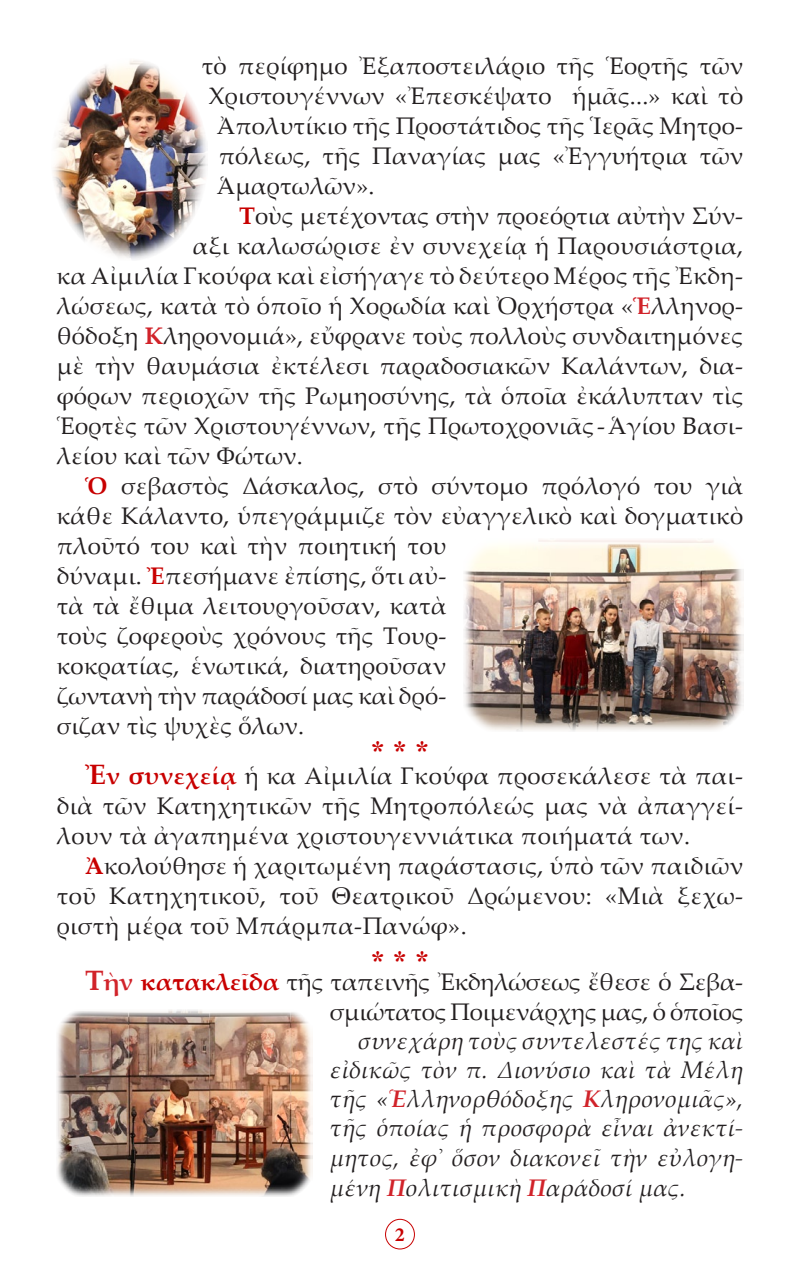
<style>
.page{position:relative;width:800px;height:1270px;background:#fff}
.page>*{position:absolute;margin:0;border:0;box-sizing:border-box;transform-origin:0 0}
.t1{font:28px "CTOS New Times Bold Test 1";color:#c80000}
.t2{font:24px/30px "Palatino Linotype";letter-spacing:.01em;color:#231f20;text-align:justify}
.t3{font:italic 24px/29.2px "Palatino Linotype";color:#231f20;text-align:justify}
.t4{font:24px/30px "Palatino Linotype";letter-spacing:-.01em;color:#231f20;text-align:right}
.t5{font:700 20px "Minion Pro";color:#c80000}
.s1{font-weight:700;color:#c80000}
.s2{font-weight:700;color:#d1232a}
.s3{font-weight:700;font-size:28px;color:#c80000}
.s4{font-weight:700;font-size:28px;color:#d1232a}
</style>
<div class="page">
<div style="left:385px;top:1219px;width:30px;height:30px;border:1px solid #c80000;border-radius:50%"></div>
<img style="left:53px;top:60px;width:155px;height:200px">
<img style="left:464px;top:540px;width:279px;height:192px">
<img style="left:57px;top:1010px;width:256px;height:186px">
<p class="t2" style="left:202px;top:50px;width:543px">τὸ περίφημο Ἐξαποστειλάριο τῆς Ἑορτῆς τῶν</p>
<p class="t2" style="left:209px;top:80px;width:536px">Χριστουγέννων «Ἐπεσκέψατο ἡμᾶς...» καὶ τὸ</p>
<p class="t2" style="left:217px;top:110px;width:528px">Ἀπολυτίκιο τῆς Προστάτιδος τῆς Ἱερᾶς Μητρο-</p>
<p class="t2" style="left:219px;top:140px;width:526px">πόλεως, τῆς Παναγίας μας «Ἐγγυήτρια τῶν</p>
<p class="t2" style="left:217px;top:170px;width:159px">Ἁμαρτωλῶν».</p>
<p class="t2" style="left:239px;top:200px;width:506px"><span class="s1">Τ</span>οὺς μετέχοντας στὴν προεόρτια αὐτὴν Σύν-</p>
<p class="t2" style="left:193px;top:230px;width:552px">αξι καλωσώρισε ἐν συνεχείᾳ ἡ Παρουσιάστρια,</p>
<p class="t2" style="left:57px;top:260px;width:688px">κα Αἰμιλία Γκούφα καὶ εἰσήγαγε τὸ δεύτερο Μέρος τῆς Ἐκδη-</p>
<p class="t2" style="left:57px;top:290px;width:688px">λώσεως, κατὰ τὸ ὁποῖο ἡ Χορωδία καὶ Ὀρχήστρα «<span class="s2">Ἑ</span>λληνορ-</p>
<p class="t2" style="left:57px;top:320px;width:688px">θόδοξη <span class="s2">Κ</span>ληρονομιά», εὔφρανε τοὺς πολλοὺς συνδαιτημόνες</p>
<p class="t2" style="left:57px;top:350px;width:688px">μὲ τὴν θαυμάσια ἐκτέλεσι παραδοσιακῶν Καλάντων, δια-</p>
<p class="t2" style="left:57px;top:380px;width:688px">φόρων περιοχῶν τῆς Ρωμηοσύνης, τὰ ὁποῖα ἐκάλυπταν τὶς</p>
<p class="t2" style="left:57px;top:410px;width:688px">Ἑορτὲς τῶν Χριστουγέννων, τῆς Πρωτοχρονιᾶς-Ἁγίου Βασι-</p>
<p class="t2" style="left:57px;top:440px;width:248px">λείου καὶ τῶν Φώτων.</p>
<p class="t2" style="left:57px;top:470px;width:688px;text-align:left;text-indent:28px"><span class="s1">Ὁ</span> σεβαστὸς Δάσκαλος, στὸ σύντομο πρόλογό του γιὰ κάθε Κάλαντο, ὑπεγράμμιζε τὸν εὐαγγελικὸ καὶ δογματικὸ πλοῦτό του καὶ τὴν ποιητική του<br>δύναμι. <span class="s1">Ἐ</span>πεσήμανε ἐπίσης, ὅτι αὐ-</p>
<p class="t2" style="left:57px;top:590px;width:391px">τὰ τὰ ἔθιμα λειτουργοῦσαν, κατὰ τοὺς ζοφεροὺς χρόνους τῆς Τουρ&shy;κοκρατίας, ἑνωτικά, διατηροῦσαν ζωντανὴ τὴν παράδοσί μας καὶ δρό&shy;σιζαν τὶς ψυχὲς ὅλων.</p>
<p class="t1" style="left:371px;top:735px;width:60px">* * *</p>
<p class="t2" style="left:57px;top:760px;width:688px;text-indent:28px"><span class="s3">Ἐ</span><span class="s1">ν συνεχείᾳ</span> ἡ κα Αἰμιλία Γκούφα προσεκάλεσε τὰ παι&shy;διὰ τῶν Κατηχητικῶν τῆς Μητροπόλεώς μας νὰ ἀπαγγεί&shy;λουν τὰ ἀγαπημένα χριστουγεννιάτικα ποιήματά των.</p>
<p class="t2" style="left:57px;top:850px;width:688px;text-indent:28px"><span class="s1">Ἀ</span>κολούθησε ἡ χαριτωμένη παράστασις, ὑπὸ τῶν παιδιῶν τοῦ Κατηχητικοῦ, τοῦ Θεατρικοῦ Δρώμενου: «Μιὰ ξεχω&shy;ριστὴ μέρα τοῦ Μπάρμπα-Πανώφ».</p>
<p class="t1" style="left:371px;top:945px;width:60px">* * *</p>
<p class="t4" style="left:85px;top:966px;width:660px"><span class="s4">Τ</span><span class="s2">ὴν</span> <span class="s1">κατακλεῖδα</span> τῆς ταπεινῆς Ἐκδηλώσεως ἔθεσε ὁ Σεβα&shy;σμιώτατος Ποιμενάρχης μας, ὁ ὁποῖος</p>
<p class="t3" style="left:330px;top:1025px;width:415px;text-indent:28px">συνεχάρη τοὺς συντελεστές της καὶ εἰδικῶς τὸν π. Διονύσιο καὶ τὰ Μέλη τῆς «<span class="s2">Ἑ</span>λληνορθόδοξης <span class="s2">Κ</span>ληρονομιᾶς», τῆς ὁποίας ἡ προσφορὰ εἶναι ἀνεκτί&shy;μητος, ἐφ᾿ ὅσον διακονεῖ τὴν εὐλογη&shy;μένη <span class="s2">Π</span>ολιτισμικὴ <span class="s2">Π</span>αράδοσί μας.</p>
<p class="t5" style="left:395px;top:1220px;width:11px">2</p>
</div>
